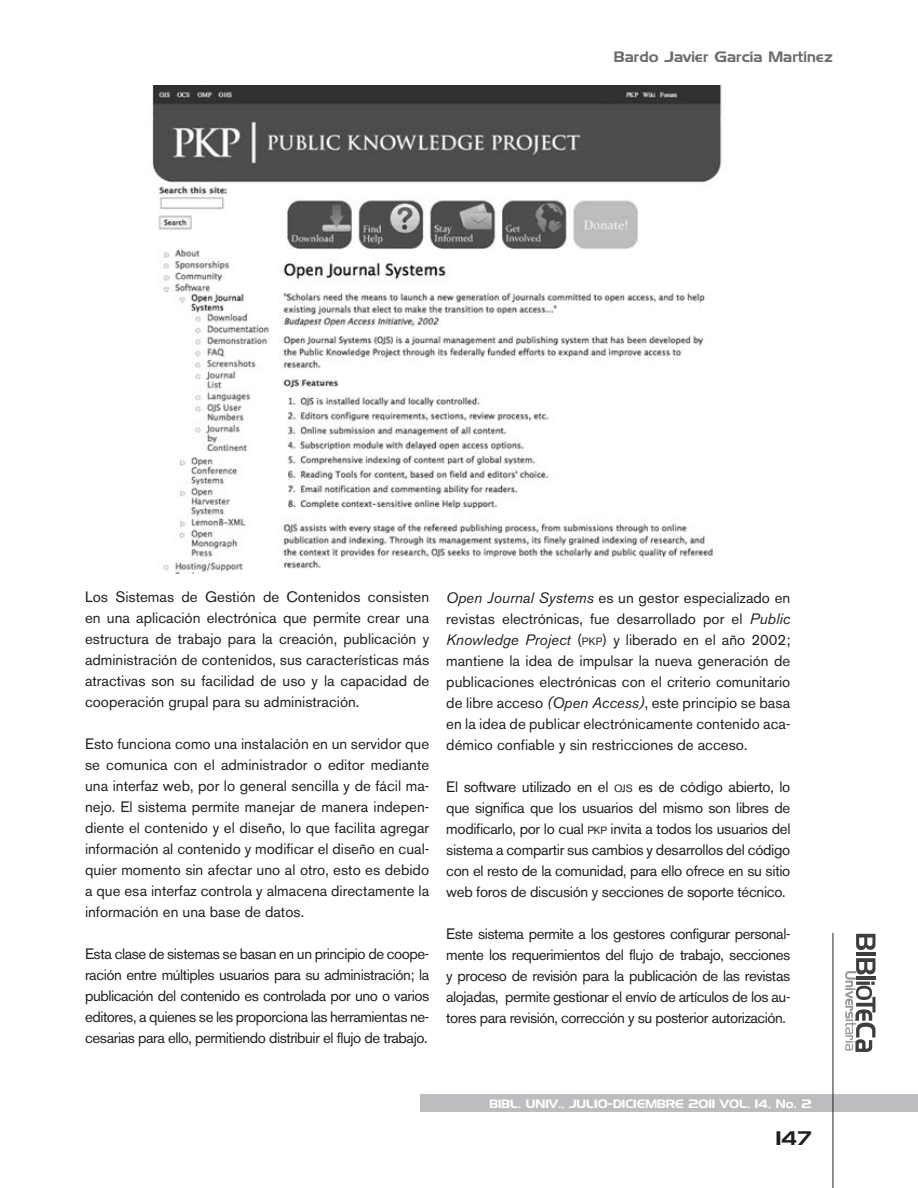
<style>
.page{position:relative;width:918px;height:1188px;background:#fff}
.page>*{position:absolute;margin:0;border:0;box-sizing:border-box;transform-origin:0 0}
.t1{font:19.5px "Denmark";color:#231f20}
.CUERPO_-_español{font:15px/21px "Akzidenz Grotesk BE";letter-spacing:-.01em;color:#231f20;text-align:justify}
.Autor{font:15px "Denmark";color:#6c6d70}
.t2{font:12px "Denmark";color:#fff}
.s1{font-style:italic}
.s2{font-size:10.5px}
</style>
<div class="page">
<div style="left:421px;top:1094px;width:497px;height:17px;background:#bcbdc0"></div>
<hr style="left:833px;top:933px;width:1px;height:255px;background:#231f20">
<svg style="left:856px;top:934px;width:19px;height:16px"></svg>
<hr style="left:856px;top:952px;width:19px;height:4px;background:#3e3e3f">
<svg style="left:845px;top:958px;width:30px;height:94px"></svg>
<img style="left:152px;top:85px;width:570px;height:489px">
<p class="Autor" style="left:614px;top:48px;width:220px">Bardo Javier García Martínez</p>
<p class="CUERPO_-_español" style="left:85px;top:587px;width:346px">Los Sistemas de Gestión de Contenidos consisten en una aplicación electrónica que permite crear una estructura de trabajo para la creación, publicación y administración de contenidos, sus características más atractivas son su facilidad de uso y la capacidad de cooperación grupal para su administración.</p>
<p class="CUERPO_-_español" style="left:85px;top:734px;width:346px">Esto funciona como una instalación en un servidor que se comunica con el administrador o editor mediante una interfaz web, por lo general sencilla y de fácil ma&shy;nejo. El sistema permite manejar de manera indepen&shy;diente el contenido y el diseño, lo que facilita agregar información al contenido y modificar el diseño en cual&shy;quier momento sin afectar uno al otro, esto es debido a que esa interfaz controla y almacena directamente la información en una base de datos.</p>
<p class="CUERPO_-_español" style="left:85px;top:944px;width:346px">Esta clase de sistemas se basan en un principio de coope&shy;ración entre múltiples usuarios para su administración; la publicación del contenido es controlada por uno o varios editores, a quienes se les proporciona las herramientas ne&shy;cesarias para ello, permitiendo distribuir el flujo de trabajo.</p>
<p class="CUERPO_-_español" style="left:446px;top:587px;width:346px"><span class="s1">Open Journal Systems</span> es un gestor especializado en revistas electrónicas, fue desarrollado por el <span class="s1">Public Knowledge Project</span> (<span class="s2">pkp</span>) y liberado en el año 2002; mantiene la idea de impulsar la nueva generación de publicaciones electrónicas con el criterio comunitario de libre acceso <span class="s1">(Open Access)</span>, este principio se basa en la idea de publicar electrónicamente contenido aca&shy;démico confiable y sin restricciones de acceso.</p>
<p class="CUERPO_-_español" style="left:446px;top:776px;width:346px">El software utilizado en el <span class="s2">ojs</span> es de código abierto, lo que significa que los usuarios del mismo son libres de modificarlo, por lo cual <span class="s2">pkp</span> invita a todos los usuarios del sistema a compartir sus cambios y desarrollos del código con el resto de la comunidad, para ello ofrece en su sitio web foros de discusión y secciones de soporte técnico.</p>
<p class="CUERPO_-_español" style="left:446px;top:923px;width:346px">Este sistema permite a los gestores configurar personal&shy;mente los requerimientos del flujo de trabajo, secciones y proceso de revisión para la publicación de las revistas alojadas, permite gestionar el envío de artículos de los au&shy;tores para revisión, corrección y su posterior autorización.</p>
<p class="t2" style="left:489px;top:1096px;width:324px">BIBL. UNIV., JULIO-DICIEMBRE 2011 VOL. 14, No. 2</p>
<p class="t1" style="left:776px;top:1127px;width:37px">147</p>
</div>
